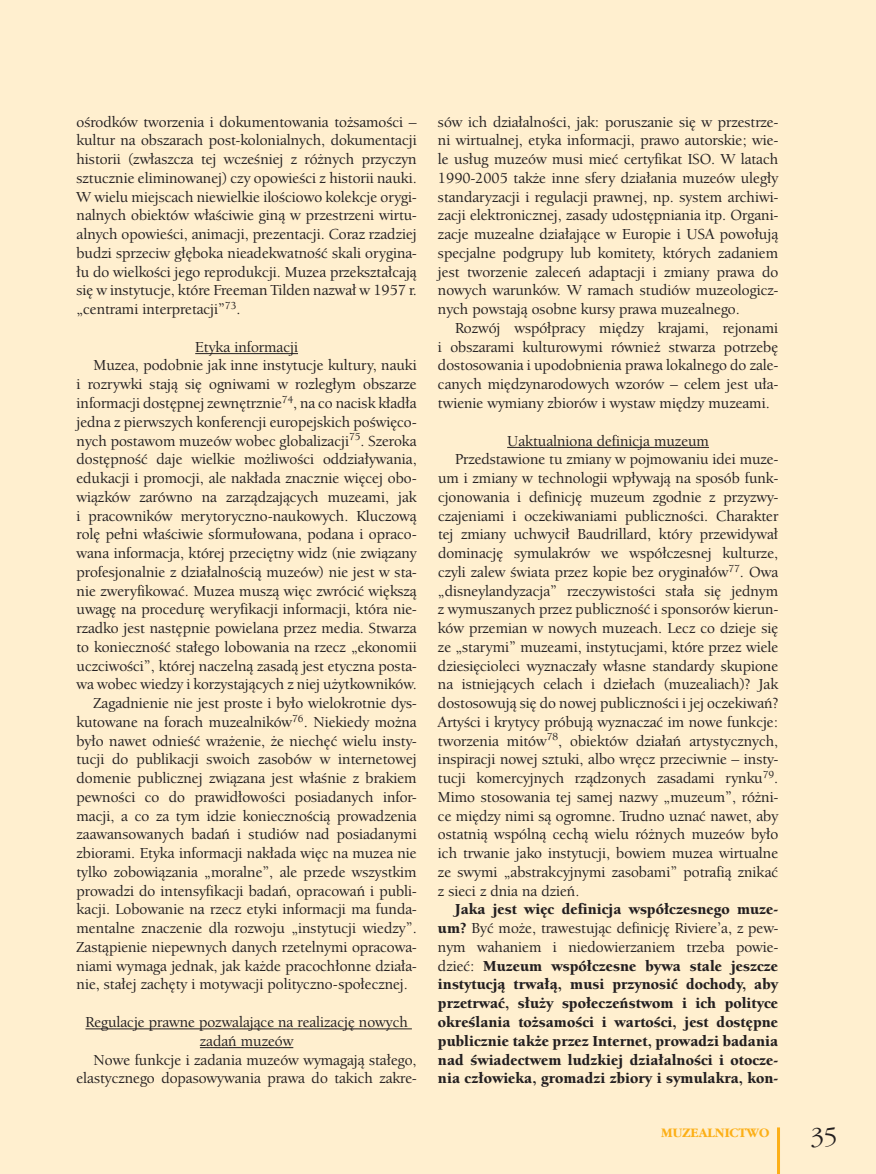
<style>
.page{position:relative;width:876px;height:1174px;background:#fff}
.page>*{position:absolute;margin:0;border:0;box-sizing:border-box;transform-origin:0 0}
.t1{font:27px "Gatineau";color:#231f20}
.t2{font:15.75px/18.8px "Berk Oldsty Md PL";color:#231f20;text-align:justify}
.t3{font:15.75px/18.8px "Berk Oldsty Blk PL";color:#231f20;text-align:justify}
.t4{font:700 13.5px "Gatineau";color:#fcaf17}
.s1{font-family:"Berk Oldsty Blk PL"}
.s2{font-family:"Berk Oldsty Md PL"}
</style>
<div class="page">
<div style="left:0;top:0;width:876px;height:1173px;background:#ffefcf"></div>
<hr style="left:777px;top:1127px;width:3px;height:46px;background:#fcaf17">
<hr style="left:195px;top:353px;width:103px;height:1px;background:#231f20">
<hr style="left:85px;top:1028px;width:327px;height:1px;background:#231f20">
<hr style="left:200px;top:1047px;width:93px;height:1px;background:#231f20">
<hr style="left:507px;top:447px;width:202px;height:1px;background:#231f20">
<p class="t2" style="left:77px;top:113px;width:342px">ośrodków tworzenia i dokumentowania tożsamości – kultur na obszarach post-kolonialnych, dokumentacji historii (zwłaszcza tej wcześniej z różnych przyczyn sztucznie eliminowanej) czy opowieści z historii nauki.<br>W wielu miejscach niewielkie ilościowo kolekcje orygi&shy;nalnych obiektów właściwie giną w przestrzeni wirtu&shy;alnych opowieści, animacji, prezentacji. Coraz rzadziej budzi sprzeciw głęboka nieadekwatność skali orygina&shy;łu do wielkości jego reprodukcji. Muzea przekształcają się w instytucje, które Freeman Tilden nazwał w 1957 r. „centrami interpretacji”<sup>73</sup>.</p>
<p class="t2" style="left:195px;top:338px;width:104px">Etyka informacji</p>
<p class="t2" style="left:94px;top:357px;width:325px">Muzea, podobnie jak inne instytucje kultury, nauki</p>
<p class="t2" style="left:77px;top:376px;width:342px">i rozrywki stają się ogniwami w rozległym obszarze</p>
<p class="t2" style="left:77px;top:395px;width:342px">informacji dostępnej zewnętrznie<sup>74</sup>, na co nacisk kładła</p>
<p class="t2" style="left:77px;top:413px;width:342px">jedna z pierwszych konferencji europejskich poświęco-</p>
<p class="t2" style="left:77px;top:432px;width:342px">nych postawom muzeów wobec globalizacji<sup>75</sup>. Szeroka</p>
<p class="t2" style="left:77px;top:451px;width:342px">dostępność daje wielkie możliwości oddziaływania,</p>
<p class="t2" style="left:77px;top:470px;width:342px">edukacji i promocji, ale nakłada znacznie więcej obo-</p>
<p class="t2" style="left:77px;top:488px;width:342px">wiązków zarówno na zarządzających muzeami, jak</p>
<p class="t2" style="left:77px;top:507px;width:342px">i pracowników merytoryczno-naukowych. Kluczową</p>
<p class="t2" style="left:77px;top:526px;width:342px">rolę pełni właściwie sformułowana, podana i opraco-</p>
<p class="t2" style="left:77px;top:545px;width:342px">wana informacja, której przeciętny widz (nie związany</p>
<p class="t2" style="left:77px;top:563px;width:342px">profesjonalnie z działalnością muzeów) nie jest w sta-</p>
<p class="t2" style="left:77px;top:582px;width:342px">nie zweryfikować. Muzea muszą więc zwrócić większą</p>
<p class="t2" style="left:77px;top:601px;width:342px">uwagę na procedurę weryfikacji informacji, która nie-</p>
<p class="t2" style="left:77px;top:620px;width:342px">rzadko jest następnie powielana przez media. Stwarza</p>
<p class="t2" style="left:77px;top:638px;width:342px">to konieczność stałego lobowania na rzecz „ekonomii</p>
<p class="t2" style="left:77px;top:657px;width:342px">uczciwości”, której naczelną zasadą jest etyczna posta-</p>
<p class="t2" style="left:77px;top:676px;width:342px">wa wobec wiedzy i korzystających z niej użytkowników.</p>
<p class="t2" style="left:94px;top:695px;width:325px">Zagadnienie nie jest proste i było wielokrotnie dys-</p>
<p class="t2" style="left:77px;top:713px;width:342px">kutowane na forach muzealników<sup>76</sup>. Niekiedy można</p>
<p class="t2" style="left:77px;top:732px;width:342px">było nawet odnieść wrażenie, że niechęć wielu insty-</p>
<p class="t2" style="left:77px;top:751px;width:342px">tucji do publikacji swoich zasobów w internetowej</p>
<p class="t2" style="left:77px;top:770px;width:342px">domenie publicznej związana jest właśnie z brakiem</p>
<p class="t2" style="left:77px;top:788px;width:342px">pewności co do prawidłowości posiadanych infor-</p>
<p class="t2" style="left:77px;top:807px;width:342px">macji, a co za tym idzie koniecznością prowadzenia</p>
<p class="t2" style="left:77px;top:826px;width:342px">zaawansowanych badań i studiów nad posiadanymi</p>
<p class="t2" style="left:77px;top:845px;width:342px">zbiorami. Etyka informacji nakłada więc na muzea nie</p>
<p class="t2" style="left:77px;top:863px;width:342px">tylko zobowiązania „moralne”, ale przede wszystkim</p>
<p class="t2" style="left:77px;top:882px;width:342px">prowadzi do intensyfikacji badań, opracowań i publi-</p>
<p class="t2" style="left:77px;top:901px;width:342px">kacji. Lobowanie na rzecz etyki informacji ma funda-</p>
<p class="t2" style="left:77px;top:920px;width:342px">mentalne znaczenie dla rozwoju „instytucji wiedzy”.</p>
<p class="t2" style="left:77px;top:938px;width:342px">Zastąpienie niepewnych danych rzetelnymi opracowa-</p>
<p class="t2" style="left:77px;top:957px;width:342px">niami wymaga jednak, jak każde pracochłonne działa-</p>
<p class="t2" style="left:77px;top:976px;width:333px">nie, stałej zachęty i motywacji polityczno-społecznej.</p>
<p class="t2" style="left:85px;top:1013px;width:324px">Regulacje prawne pozwalające na realizację nowych</p>
<p class="t2" style="left:200px;top:1032px;width:95px">zadań muzeów</p>
<p class="t2" style="left:94px;top:1051px;width:325px">Nowe funkcje i zadania muzeów wymagają stałego,</p>
<p class="t2" style="left:77px;top:1070px;width:342px">elastycznego dopasowywania prawa do takich zakre-</p>
<p class="t2" style="left:438px;top:113px;width:342px">sów ich działalności, jak: poruszanie się w przestrze&shy;ni wirtualnej, etyka informacji, prawo autorskie; wie&shy;le usług muzeów musi mieć certyfikat ISO. W latach 1990-2005 także inne sfery działania muzeów uległy standaryzacji i regulacji prawnej, np. system archiwi&shy;zacji elektronicznej, zasady udostępniania itp. Organi&shy;zacje muzealne działające w Europie i USA powołują specjalne podgrupy lub komitety, których zadaniem jest tworzenie zaleceń adaptacji i zmiany prawa do nowych warunków. W ramach studiów muzeologicz&shy;nych powstają osobne kursy prawa muzealnego.</p>
<p class="t2" style="left:438px;top:320px;width:342px;text-indent:17px">Rozwój współpracy między krajami, rejonami i obszarami kulturowymi również stwarza potrzebę dostosowania i upodobnienia prawa lokalnego do zale&shy;canych międzynarodowych wzorów – celem jest uła&shy;twienie wymiany zbiorów i wystaw między muzeami.</p>
<p class="t2" style="left:507px;top:432px;width:203px">Uaktualniona definicja muzeum</p>
<p class="t2" style="left:455px;top:451px;width:325px">Przedstawione tu zmiany w pojmowaniu idei muze-</p>
<p class="t2" style="left:438px;top:470px;width:342px">um i zmiany w technologii wpływają na sposób funk-</p>
<p class="t2" style="left:438px;top:488px;width:342px">cjonowania i definicję muzeum zgodnie z przyzwy-</p>
<p class="t2" style="left:438px;top:507px;width:342px">czajeniami i oczekiwaniami publiczności. Charakter</p>
<p class="t2" style="left:438px;top:526px;width:342px">tej zmiany uchwycił Baudrillard, który przewidywał</p>
<p class="t2" style="left:438px;top:545px;width:342px">dominację symulakrów we współczesnej kulturze,</p>
<p class="t2" style="left:438px;top:563px;width:342px">czyli zalew świata przez kopie bez oryginałów<sup>77</sup>. Owa</p>
<p class="t2" style="left:438px;top:582px;width:342px">„disneylandyzacja” rzeczywistości stała się jednym</p>
<p class="t2" style="left:438px;top:601px;width:342px">z wymuszanych przez publiczność i sponsorów kierun-</p>
<p class="t2" style="left:438px;top:620px;width:342px">ków przemian w nowych muzeach. Lecz co dzieje się</p>
<p class="t2" style="left:438px;top:638px;width:342px">ze „starymi” muzeami, instytucjami, które przez wiele</p>
<p class="t2" style="left:438px;top:657px;width:342px">dziesięcioleci wyznaczały własne standardy skupione</p>
<p class="t2" style="left:438px;top:676px;width:342px">na istniejących celach i dziełach (muzealiach)? Jak</p>
<p class="t2" style="left:438px;top:695px;width:342px">dostosowują się do nowej publiczności i jej oczekiwań?</p>
<p class="t2" style="left:438px;top:713px;width:342px">Artyści i krytycy próbują wyznaczać im nowe funkcje:</p>
<p class="t2" style="left:438px;top:732px;width:342px">tworzenia mitów<sup>78</sup>, obiektów działań artystycznych,</p>
<p class="t2" style="left:438px;top:751px;width:342px">inspiracji nowej sztuki, albo wręcz przeciwnie – insty-</p>
<p class="t2" style="left:438px;top:770px;width:342px">tucji komercyjnych rządzonych zasadami rynku<sup>79</sup>.</p>
<p class="t2" style="left:438px;top:788px;width:342px">Mimo stosowania tej samej nazwy „muzeum”, różni-</p>
<p class="t2" style="left:438px;top:807px;width:342px">ce między nimi są ogromne. Trudno uznać nawet, aby</p>
<p class="t2" style="left:438px;top:826px;width:342px">ostatnią wspólną cechą wielu różnych muzeów było</p>
<p class="t2" style="left:438px;top:845px;width:342px">ich trwanie jako instytucji, bowiem muzea wirtualne</p>
<p class="t2" style="left:438px;top:863px;width:342px">ze swymi „abstrakcyjnymi zasobami” potrafią znikać</p>
<p class="t2" style="left:438px;top:882px;width:143px">z sieci z dnia na dzień.</p>
<p class="t3" style="left:455px;top:901px;width:325px">Jaka jest więc definicja współczesnego muze-</p>
<p class="t2" style="left:438px;top:920px;width:342px"><span class="s1">um?</span> Być może, trawestując definicję Riviere’a, z pew&shy;nym wahaniem i niedowierzaniem trzeba powie-</p>
<p class="t3" style="left:438px;top:957px;width:342px"><span class="s2">dzieć:</span> Muzeum współczesne bywa stale jeszcze instytucją trwałą, musi przynosić dochody, aby przetrwać, służy społeczeństwom i ich polityce określania tożsamości i wartości, jest dostępne publicznie także przez Internet, prowadzi badania nad świadectwem ludzkiej działalności i otocze&shy;nia człowieka, gromadzi zbiory i symulakra, kon-</p>
<p class="t4" style="left:661px;top:1127px;width:110px">MUZEALNICTWO</p>
<h1 class="t1" style="left:810px;top:1126px;width:28px">35</h1>
</div>
